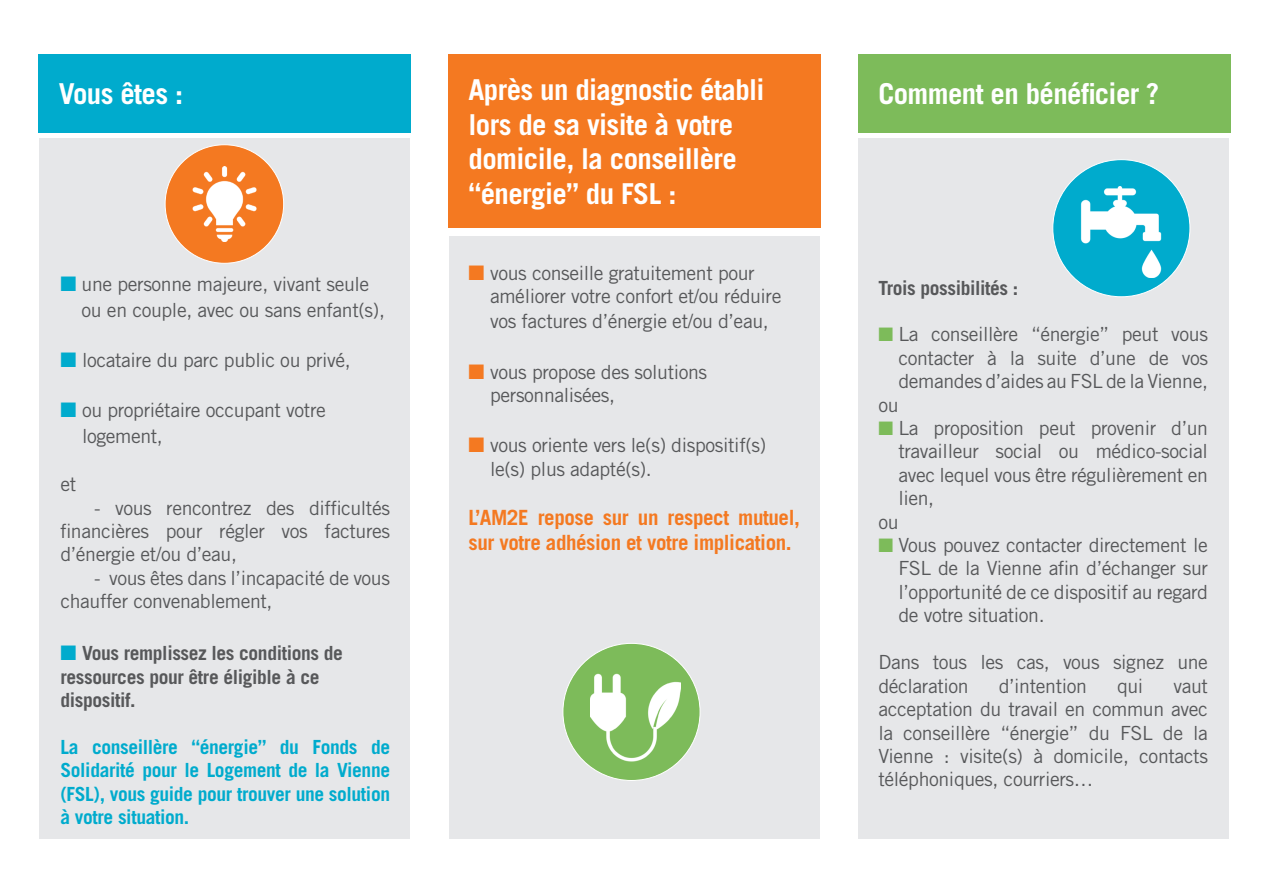
<style>
.page{position:relative;width:1263px;height:893px;background:#fff}
.page>*{position:absolute;margin:0;border:0;box-sizing:border-box;transform-origin:0 0}
.t1{font:700 28.8px "Trade Gothic";letter-spacing:-.02em;color:#fff}
.t2{font:700 21px/25.2px "Trade Gothic";letter-spacing:-.02em;color:#f47921}
.t3{font:19.5px/23.4px "Trade Gothic";letter-spacing:-.02em;color:#57585a}
.t4{font:700 19.5px/23.4px "Trade Gothic";letter-spacing:-.02em;color:#00abcd;text-align:justify}
.t5{font:700 19.5px/23.4px "Trade Gothic";letter-spacing:-.02em;color:#57585a}
.s1{color:#00abcd}
.s2{color:#f47921}
.s3{color:#7dbb5a}
</style>
<div class="page">
<div style="left:39px;top:139px;width:371px;height:700px;background:#e6e7e9"></div>
<div style="left:38px;top:54px;width:372px;height:79px;background:#00abcd"></div>
<div style="left:449px;top:236px;width:370px;height:603px;background:#e6e7e9"></div>
<div style="left:448px;top:54px;width:372px;height:173px;background:#f47921"></div>
<div style="left:858px;top:54px;width:372px;height:79px;background:#7dbb5a"></div>
<div style="left:858px;top:139px;width:370px;height:700px;background:#e6e7e9"></div>
<div style="left:563px;top:643px;width:137px;height:137px;background:#7dbb5a;border-radius:50%"></div>
<img style="left:590px;top:673px;width:91px;height:90px">
<div style="left:1053px;top:160px;width:137px;height:137px;background:#00abcd;border-radius:50%"></div>
<img style="left:1080px;top:186px;width:82px;height:91px">
<div style="left:165px;top:145px;width:119px;height:118px;background:#f47921;border-radius:50%"></div>
<img style="left:192px;top:166px;width:65px;height:76px">
<p class="t1" style="left:59px;top:77px;width:126px">Vous êtes :</p>
<p class="t3" style="left:82px;top:271px;width:305px;line-height:25.2px;text-indent:-21px"><span class="s1">■</span> une personne majeure, vivant seule ou en couple, avec ou sans enfant(s),</p>
<p class="t3" style="left:60px;top:348px;width:292px"><span class="s1">■</span> locataire du parc public ou privé,</p>
<p class="t3" style="left:82px;top:397px;width:245px;line-height:25.2px;text-indent:-22px"><span class="s1">■</span> ou propriétaire occupant votre logement,</p>
<p class="t3" style="left:60px;top:472px;width:17px">et</p>
<p class="t3" style="left:60px;top:496px;width:331px;text-align:justify;text-indent:34px">- vous rencontrez des difficultés financières pour régler vos factures d’énergie et/ou d’eau,</p>
<p class="t3" style="left:60px;top:566px;width:331px;text-indent:34px">- vous êtes dans l’incapacité de vous chauffer convenablement,</p>
<p class="t5" style="left:60px;top:641px;width:284px"><span class="s1">■</span> Vous remplissez les conditions de ressources pour être éligible à ce dispositif.</p>
<p class="t4" style="left:60px;top:735px;width:331px">La conseillère “énergie” du Fonds de Solidarité pour le Logement de la Vienne (FSL), vous guide pour trouver une solution à votre situation.</p>
<p class="t1" style="left:468px;top:72px;width:298px">Après un diagnostic établi</p>
<p class="t1" style="left:468px;top:107px;width:266px">lors de sa visite à votre</p>
<p class="t1" style="left:468px;top:141px;width:270px">domicile, la conseillère</p>
<p class="t1" style="left:468px;top:176px;width:209px">“énergie” du FSL :</p>
<p class="t3" style="left:490px;top:261px;width:293px;text-indent:-22px"><span class="s2">■</span> vous conseille gratuitement pour améliorer votre confort et/ou réduire</p>
<p class="t3" style="left:490px;top:309px;width:280px">vos factures d’énergie et/ou d’eau,</p>
<p class="t3" style="left:490px;top:360px;width:219px;text-indent:-22px"><span class="s2">■</span> vous propose des solutions personnalisées,</p>
<p class="t3" style="left:490px;top:433px;width:278px;text-indent:-22px"><span class="s2">■</span> vous oriente vers le(s) dispositif(s) le(s) plus adapté(s).</p>
<p class="t2" style="left:468px;top:505px;width:333px">L’AM2E repose sur un respect mutuel, sur votre adhésion et votre implication.</p>
<p class="t1" style="left:878px;top:77px;width:282px">Comment en bénéficier ?</p>
<p class="t5" style="left:878px;top:276px;width:141px">Trois possibilités :</p>
<p class="t3" style="left:898px;top:323px;width:311px;text-align:justify;text-indent:-20px"><span class="s3">■</span> La conseillère “énergie” peut vous contacter à la suite d’une de vos demandes d’aides au FSL de la Vienne,</p>
<p class="t3" style="left:878px;top:393px;width:22px">ou</p>
<p class="t3" style="left:898px;top:416px;width:311px;text-align:justify;text-indent:-20px"><span class="s3">■</span> La proposition peut provenir d’un travailleur social ou médico-social avec lequel vous être régulièrement en lien,</p>
<p class="t3" style="left:878px;top:510px;width:22px">ou</p>
<p class="t3" style="left:898px;top:533px;width:311px;text-align:justify;text-indent:-20px"><span class="s3">■</span> Vous pouvez contacter directement le FSL de la Vienne afin d’échanger sur l’opportunité de ce dispositif au regard de votre situation.</p>
<p class="t3" style="left:878px;top:651px;width:331px">Dans tous les cas, vous signez une déclaration</p>
<p class="t3" style="left:999px;top:674px;width:90px">d’intention</p>
<p class="t3" style="left:1117px;top:674px;width:28px">qui</p>
<p class="t3" style="left:878px;top:674px;width:331px;text-align:justify;text-indent:295px">vaut acceptation du travail en commun avec la conseillère “énergie” du FSL de la Vienne : visite(s) à domicile, contacts téléphoniques, courriers…</p>
</div>
